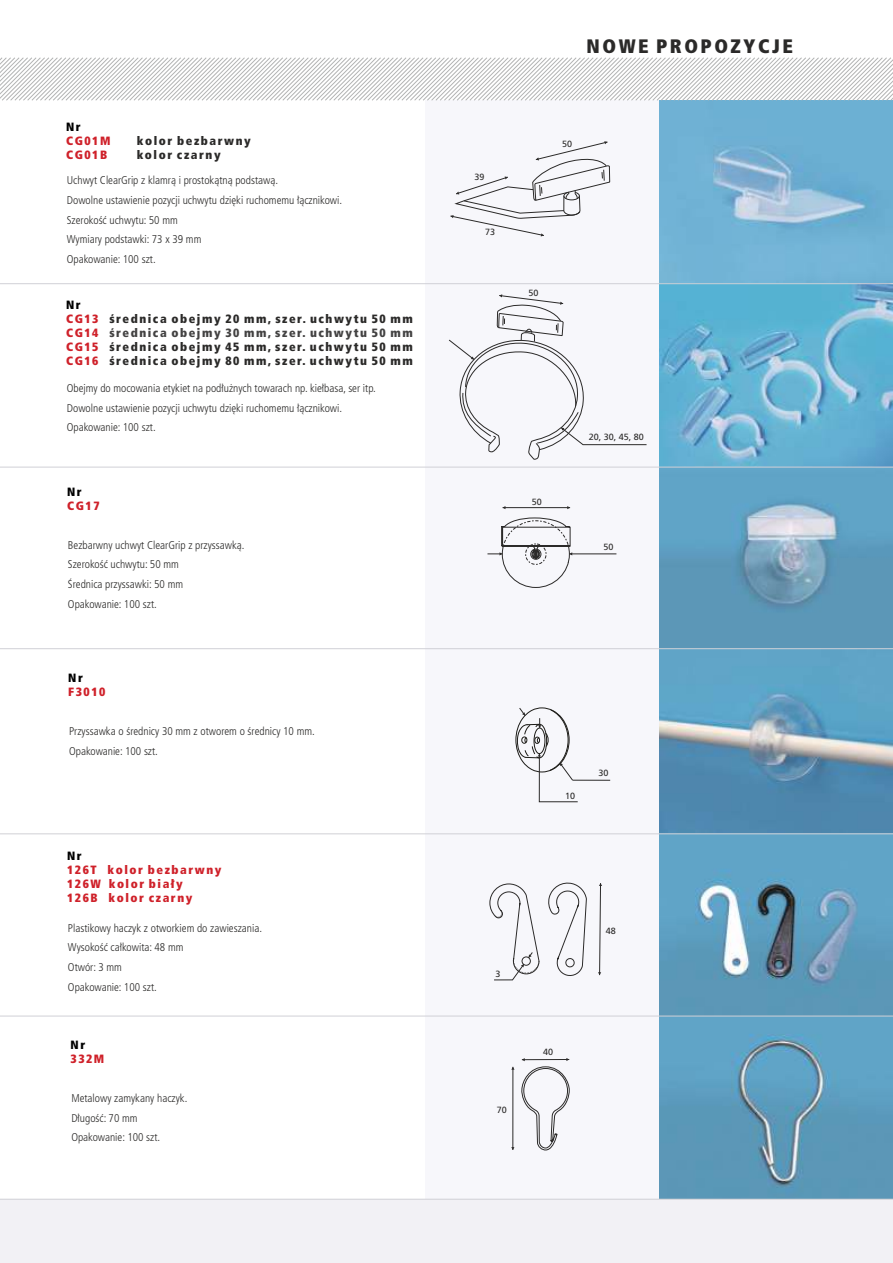
<style>
.page{position:relative;width:893px;height:1263px;background:#fff}
.page>*{position:absolute;margin:0;border:0;box-sizing:border-box;transform-origin:0 0}
.t1{font:900 condensed 19.5px "Frutiger CE";letter-spacing:.13em;color:#2b2a29}
.t2{font:900 condensed 12px/14px "Frutiger CE";letter-spacing:.13em;color:#2b2a29}
.t3{font:900 condensed 12px/14px "Frutiger CE";letter-spacing:.13em;color:#cf212a}
.t4{font:900 condensed 12px "Frutiger CE";letter-spacing:.13em;color:#000}
.t5{font:300 condensed 11.25px/19.6px "Frutiger CE";color:#2b2a29}
.t6{font:9px "Frutiger CE";color:#2b2a29}
.s1{color:#000}
.s2{color:#cf212a}
.s3{color:#434242}
</style>
<div class="page">
<img style="left:659px;top:101px;width:234px;height:1098px">
<div style="left:425px;top:100px;width:234px;height:1099px;background:#f7f7fb"></div>
<div style="left:0;top:1199px;width:893px;height:64px;background:#f2f1f5"></div>
<svg style="left:548px;top:882px;width:39px;height:94px"></svg>
<svg style="left:450px;top:141px;width:160px;height:95px"></svg>
<svg style="left:449px;top:294px;width:198px;height:166px"></svg>
<hr style="left:503px;top:507px;width:67px;height:1px;background:#2b2a29">
<hr style="left:569px;top:554px;width:47px;height:1px;background:#2b2a29">
<svg style="left:487px;top:518px;width:85px;height:70px"></svg>
<svg style="left:516px;top:707px;width:62px;height:95px"></svg>
<hr style="left:573px;top:780px;width:37px;height:1px;background:#2b2a29">
<svg style="left:598px;top:883px;width:4px;height:92px"></svg>
<svg style="left:490px;top:884px;width:49px;height:96px"></svg>
<hr style="left:513px;top:1067px;width:1px;height:83px;background:#2b2a29">
<svg style="left:521px;top:1058px;width:49px;height:92px"></svg>
<hr style="left:0;top:1199px;width:893px;height:1px;background:#d0d0d6">
<hr style="left:0;top:1016px;width:893px;height:1px;background:#d0d0d6">
<hr style="left:0;top:833px;width:893px;height:1px;background:#d0d0d6">
<hr style="left:0;top:467px;width:893px;height:1px;background:#d0d0d6">
<hr style="left:0;top:648px;width:893px;height:1px;background:#d0d0d6">
<hr style="left:0;top:283px;width:893px;height:1px;background:#d0d0d6">
<svg style="left:0;top:57px;width:893px;height:44px"></svg>
<p class="t4" style="left:66px;top:122px;width:16px">Nr</p>
<p class="t3" style="left:66px;top:135px;width:46px">CG01M</p>
<p class="t2" style="left:137px;top:135px;width:115px">kolor bezbarwny</p>
<p class="t3" style="left:66px;top:149px;width:43px">CG01B</p>
<p class="t2" style="left:137px;top:149px;width:85px">kolor czarny</p>
<p class="t5" style="left:67px;top:171px;width:277px">Uchwyt ClearGrip z klamr¹ i prostok¹tn¹ podstaw¹.<br>Dowolne ustawienie pozycji uchwytu dziêki ruchomemu ³¹cznikowi.<br>Szerokoœæ uchwytu: 50 mm<br>Wymiary podstawki: 73 x 39 mm<br>Opakowanie: 100 szt.</p>
<p class="t2" style="left:66px;top:299px;width:348px"><span class="s1">Nr<br></span><span class="s2">CG13</span> œrednica obejmy 20 mm, szer. uchwytu 50 mm <span class="s2">CG14</span> <span class="s3">œrednica obejmy 30 mm, szer. uchwytu 50 mm </span><span class="s2">CG15</span> œrednica obejmy 45 mm, szer. uchwytu 50 mm <span class="s2">CG16</span> œrednica obejmy 80 mm, szer. uchwytu 50 mm</p>
<p class="t5" style="left:67px;top:379px;width:310px">Obejmy do mocowania etykiet na pod³u¿nych towarach np. kie³basa, ser itp.<br>Dowolne ustawienie pozycji uchwytu dziêki ruchomemu ³¹cznikowi.<br>Opakowanie: 100 szt.</p>
<p class="t4" style="left:67px;top:486px;width:16px">Nr</p>
<p class="t3" style="left:67px;top:500px;width:34px">CG17</p>
<p class="t5" style="left:68px;top:536px;width:178px">Bezbarwny uchwyt ClearGrip z przyssawk¹.<br>Szerokoœæ uchwytu: 50 mm<br>Œrednica przyssawki: 50 mm<br>Opakowanie: 100 szt.</p>
<p class="t4" style="left:68px;top:673px;width:16px">Nr</p>
<p class="t3" style="left:68px;top:686px;width:39px">F3010</p>
<p class="t5" style="left:69px;top:723px;width:247px">Przyssawka o œrednicy 30 mm z otworem o œrednicy 10 mm.<br>Opakowanie: 100 szt.</p>
<p class="t4" style="left:67px;top:851px;width:16px">Nr</p>
<p class="t3" style="left:67px;top:864px;width:156px">126T kolor bezbarwny<br>126W kolor bia³y<br>126B kolor czarny</p>
<p class="t5" style="left:68px;top:919px;width:196px">Plastikowy haczyk z otworkiem do zawieszania.<br>Wysokoœæ ca³kowita: 48 mm<br>Otwór: 3 mm<br>Opakowanie: 100 szt.</p>
<p class="t4" style="left:71px;top:1040px;width:16px">Nr</p>
<p class="t3" style="left:71px;top:1053px;width:35px">332M</p>
<p class="t5" style="left:71px;top:1089px;width:117px">Metalowy zamykany haczyk.<br>D³ugoœæ: 70 mm<br>Opakowanie: 100 szt.</p>
<h1 class="t1" style="left:587px;top:39px;width:208px">NOWE PROPOZYCJE</h1>
<p class="t6" style="left:474px;top:173px;width:12px">39</p>
<p class="t6" style="left:485px;top:228px;width:12px">73</p>
<p class="t6" style="left:562px;top:140px;width:12px">50</p>
<p class="t6" style="left:528px;top:289px;width:12px">50</p>
<p class="t6" style="left:532px;top:498px;width:12px">50</p>
<p class="t6" style="left:589px;top:433px;width:57px">20, 30, 45, 80</p>
<p class="t6" style="left:603px;top:543px;width:12px">50</p>
<p class="t6" style="left:565px;top:792px;width:12px">10</p>
<p class="t6" style="left:598px;top:768px;width:12px">30</p>
<p class="t6" style="left:496px;top:970px;width:7px">3</p>
<p class="t6" style="left:497px;top:1105px;width:12px">70</p>
<p class="t6" style="left:543px;top:1048px;width:12px">40</p>
<p class="t6" style="left:606px;top:927px;width:12px">48</p>
</div>
